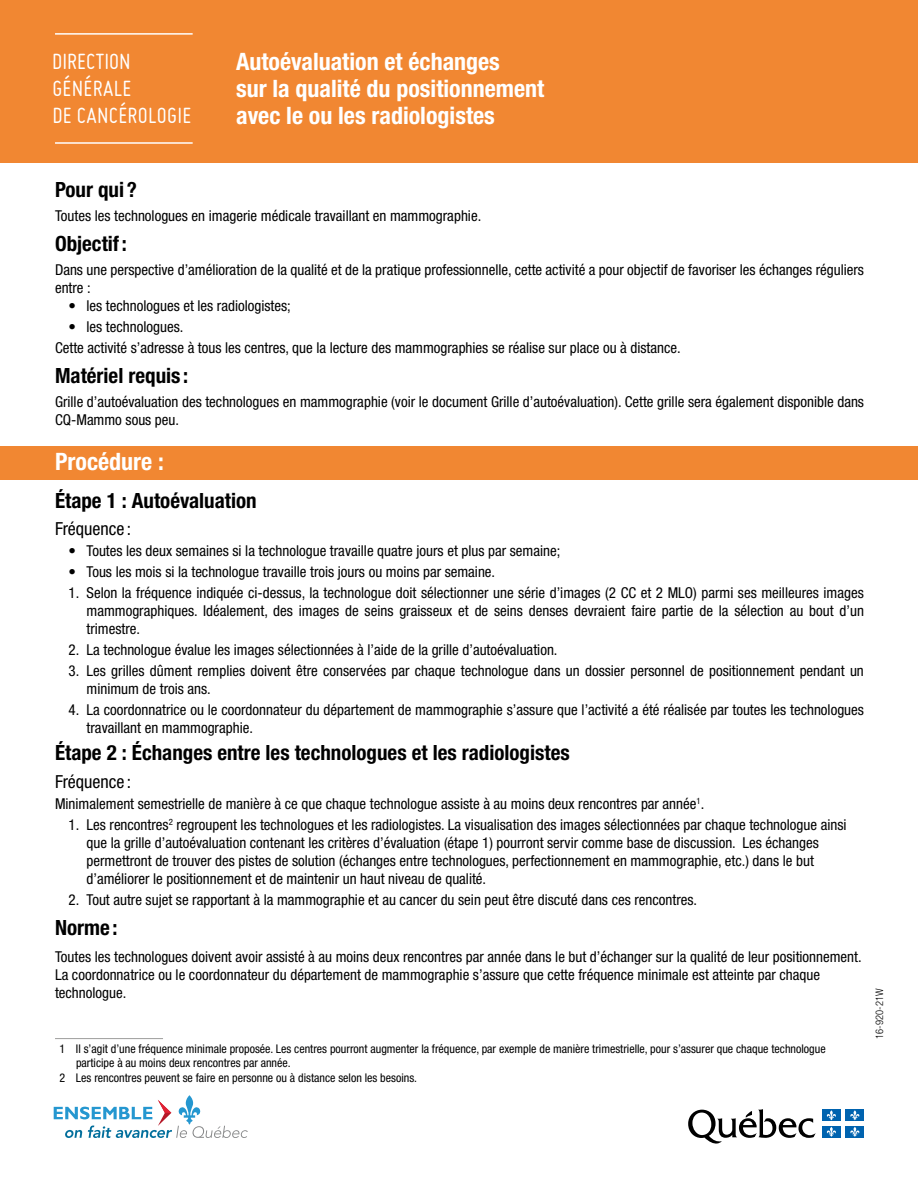
<style>
.page{position:relative;width:918px;height:1188px;background:#fff}
.page>*{position:absolute;margin:0;border:0;box-sizing:border-box;transform-origin:0 0}
.t1{font:700 condensed 24px/27px "Helvetica Neue LT Std";color:#fff}
.t2{font:24px/27px "Miso";letter-spacing:.015em;color:#fff}
.t3{font:700 condensed 21px "Helvetica Neue LT Std";color:#000}
.t4{font:condensed 18px "Helvetica Neue LT Std";color:#000}
.t5{font:condensed 15px/18px "Helvetica Neue LT Std";color:#000}
.t6{font:condensed 12px "Helvetica Neue LT Std";color:#000}
.t7{font:300 condensed 10.5px "Helvetica Neue LT Std";color:#000}
.s1{font-weight:100}
</style>
<div class="page">
<div style="left:0;top:446px;width:918px;height:33px;background:#f18732"></div>
<div style="left:0;top:0;width:918px;height:162px;background:#f18732"></div>
<hr style="left:55px;top:33px;width:138px;height:2px;background:#fff">
<hr style="left:55px;top:142px;width:138px;height:2px;background:#fff">
<svg style="left:688px;top:1109px;width:128px;height:35px"></svg>
<div style="left:822px;top:1110px;width:18px;height:11px;background:#0063af"></div>
<svg style="left:827px;top:1110px;width:9px;height:10px"></svg>
<div style="left:846px;top:1110px;width:18px;height:11px;background:#0063af"></div>
<svg style="left:850px;top:1110px;width:10px;height:10px"></svg>
<div style="left:822px;top:1126px;width:18px;height:11px;background:#0063af"></div>
<svg style="left:827px;top:1127px;width:9px;height:10px"></svg>
<div style="left:846px;top:1126px;width:18px;height:11px;background:#0063af"></div>
<svg style="left:850px;top:1127px;width:10px;height:10px"></svg>
<svg style="left:54px;top:1095px;width:194px;height:43px"></svg>
<hr style="left:55px;top:1038px;width:108px;height:1px;background:#9d9d9c">
<h1 class="t2" style="left:52px;top:47px;width:141px">DIRECTION<br>GÉNÉRALE<br>DE CANCÉROLOGIE</h1>
<h1 class="t1" style="left:236px;top:48px;width:310px">Autoévaluation et échanges<br>sur la qualité du positionnement avec le ou les radiologistes</h1>
<h2 class="t3" style="left:55px;top:177px;width:83px">Pour qui ?</h2>
<p class="t5" style="left:55px;top:207px;width:428px">Toutes les technologues en imagerie médicale travaillant en mammographie.</p>
<h2 class="t3" style="left:55px;top:231px;width:73px">Objectif:</h2>
<p class="t5" style="left:55px;top:261px;width:811px">Dans une perspective d’amélioration de la qualité et de la pratique professionnelle, cette activité a pour objectif de favoriser les échanges réguliers entre :</p>
<p class="t5" style="left:69px;top:297px;width:224px"><span class="s1">•</span> les technologues et les radiologistes;</p>
<p class="t5" style="left:55px;top:316px;width:627px;line-height:21px;text-indent:14px"><span class="s1">•</span> les technologues.<br>Cette activité s’adresse à tous les centres, que la lecture des mammographies se réalise sur place ou à distance.</p>
<h2 class="t3" style="left:55px;top:363px;width:135px">Matériel requis :</h2>
<p class="t5" style="left:55px;top:393px;width:811px">Grille d’autoévaluation des technologues en mammographie (voir le document Grille d’autoévaluation). Cette grille sera également disponible dans<br>CQ-Mammo sous peu.</p>
<h1 class="t1" style="left:55px;top:448px;width:110px">Procédure :</h1>
<h2 class="t3" style="left:55px;top:488px;width:203px">Étape 1 : Autoévaluation</h2>
<p class="t4" style="left:55px;top:519px;width:78px">Fréquence :</p>
<p class="t5" style="left:69px;top:542px;width:493px"><span class="s1">•</span> Toutes les deux semaines si la technologue travaille quatre jours et plus par semaine;</p>
<p class="t5" style="left:69px;top:563px;width:428px"><span class="s1">•</span> Tous les mois si la technologue travaille trois jours ou moins par semaine.</p>
<p class="t5" style="left:87px;top:584px;width:779px;text-align:justify;text-indent:-18px">1. Selon la fréquence indiquée ci-dessus, la technologue doit sélectionner une série d’images (2 CC et 2 MLO) parmi ses meilleures images mammographiques. Idéalement, des images de seins graisseux et de seins denses devraient faire partie de la sélection au bout d’un trimestre.</p>
<p class="t5" style="left:69px;top:641px;width:491px">2. La technologue évalue les images sélectionnées à l’aide de la grille d’autoévaluation.</p>
<p class="t5" style="left:87px;top:662px;width:779px;text-indent:-18px">3. Les grilles dûment remplies doivent être conservées par chaque technologue dans un dossier personnel de positionnement pendant un minimum de trois ans.</p>
<p class="t5" style="left:87px;top:701px;width:779px;text-indent:-18px">4. La coordonnatrice ou le coordonnateur du département de mammographie s’assure que l’activité a été réalisée par toutes les technologues travaillant en mammographie.</p>
<h2 class="t3" style="left:55px;top:740px;width:516px">Étape 2 : Échanges entre les technologues et les radiologistes</h2>
<p class="t4" style="left:55px;top:771px;width:78px">Fréquence :</p>
<p class="t5" style="left:55px;top:795px;width:651px">Minimalement semestrielle de manière à ce que chaque technologue assiste à au moins deux rencontres par année<sup>1</sup>.</p>
<p class="t5" style="left:87px;top:816px;width:762px;text-indent:-18px">1. Les rencontres<sup>2</sup> regroupent les technologues et les radiologistes. La visualisation des images sélectionnées par chaque technologue ainsi que la grille d’autoévaluation contenant les critères d’évaluation (étape 1) pourront servir comme base de discussion. Les échanges permettront de trouver des pistes de solution (échanges entre technologues, perfectionnement en mammographie, etc.) dans le but d’améliorer le positionnement et de maintenir un haut niveau de qualité.</p>
<p class="t5" style="left:69px;top:891px;width:630px">2. Tout autre sujet se rapportant à la mammographie et au cancer du sein peut être discuté dans ces rencontres.</p>
<h2 class="t3" style="left:55px;top:915px;width:64px">Norme :</h2>
<p class="t5" style="left:55px;top:948px;width:808px">Toutes les technologues doivent avoir assisté à au moins deux rencontres par année dans le but d’échanger sur la qualité de leur positionnement.<br>La coordonnatrice ou le coordonnateur du département de mammographie s’assure que cette fréquence minimale est atteinte par chaque technologue.</p>
<p class="t6" style="left:60px;top:1042px;width:768px">1 Il s’agit d’une fréquence minimale proposée. Les centres pourront augmenter la fréquence, par exemple de manière trimestrielle, pour s’assurer que chaque technologue</p>
<p class="t6" style="left:76px;top:1056px;width:216px">participe à au moins deux rencontres par année.</p>
<p class="t6" style="left:60px;top:1071px;width:359px">2 Les rencontres peuvent se faire en personne ou à distance selon les besoins.</p>
<p class="t7" style="left:873px;top:1039px;width:51px;rotate:-90deg">16-920-21W</p>
</div>
